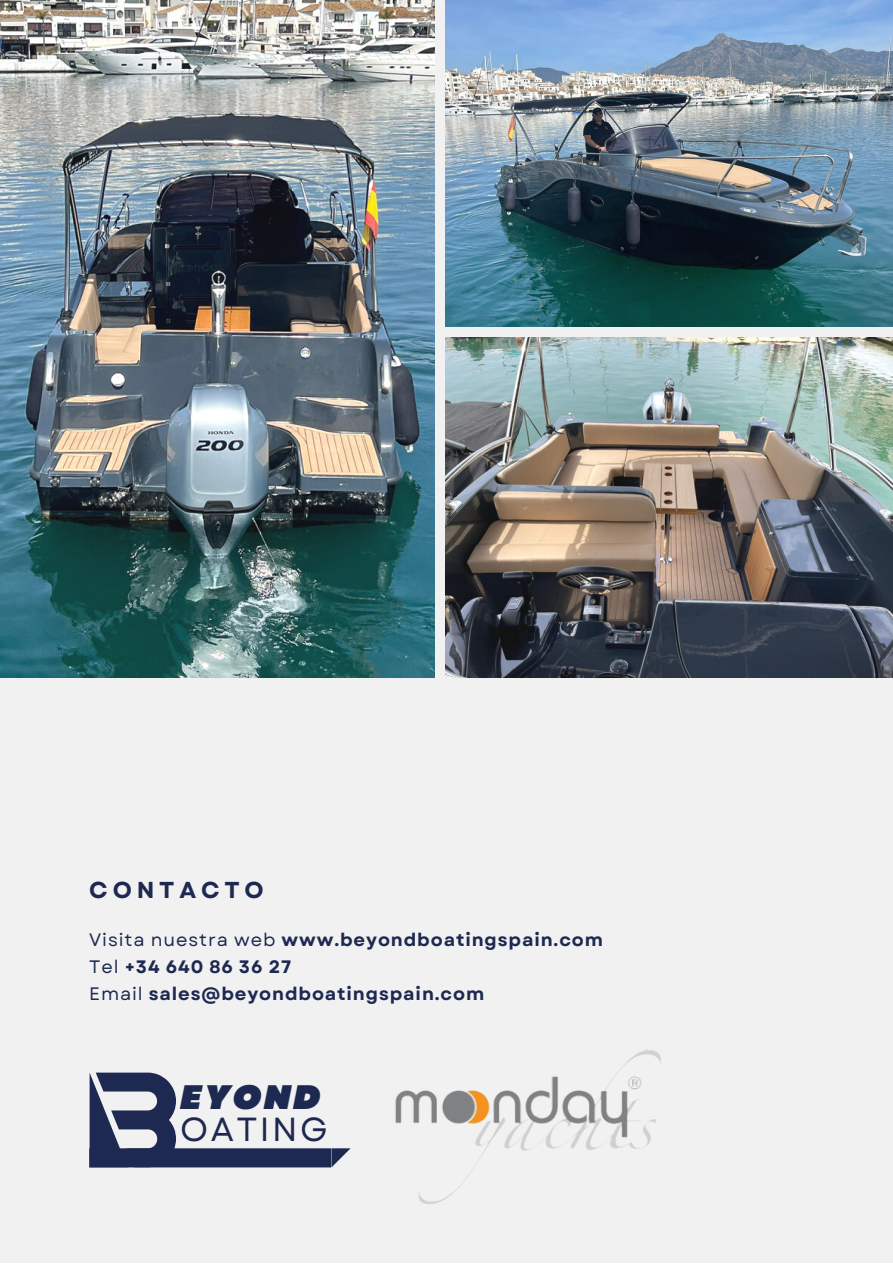
<style>
.page{position:relative;width:893px;height:1264px;background:#fff}
.page>*{position:absolute;margin:0;border:0;box-sizing:border-box;transform-origin:0 0}
.t1{font:italic 900 33.9px "Garet";letter-spacing:.075em;color:#1d2951}
.t2{font:33.3px "Garet";letter-spacing:.075em;color:#1d2951}
.t3{font:700 22.95px "Garet";letter-spacing:.21em;color:#1d2951}
.t4{font:700 18px/27px "Garet";letter-spacing:.05em;color:#1d2951}
.s1{font-weight:400}
</style>
<div class="page">
<div style="left:0;top:0;width:892px;height:1262px;background:#f1f1f1"></div>
<img style="left:0;top:0;width:434px;height:677px">
<img style="left:445px;top:0;width:447px;height:326px">
<img style="left:445px;top:337px;width:447px;height:340px">
<img style="left:395px;top:1049px;width:266px;height:155px">
<svg style="left:90px;top:1072px;width:86px;height:76px"></svg>
<div style="left:89px;top:1148px;width:242px;height:19px;background:#1d2951"></div>
<svg style="left:331px;top:1148px;width:19px;height:19px"></svg>
<p class="t3" style="left:89px;top:873px;width:176px">CONTACTO</p>
<p class="t4" style="left:89px;top:926px;width:515px"><span class="s1">Visita nuestra web</span> www.beyondboatingspain.com<br><span class="s1">Tel</span> +34 640 86 36 27<br><span class="s1">Email</span> sales@beyondboatingspain.com</p>
<h1 class="t1" style="left:180px;top:1072px;width:142px">EYOND</h1>
<h2 class="t2" style="left:180px;top:1105px;width:149px">OATING</h2>
</div>
